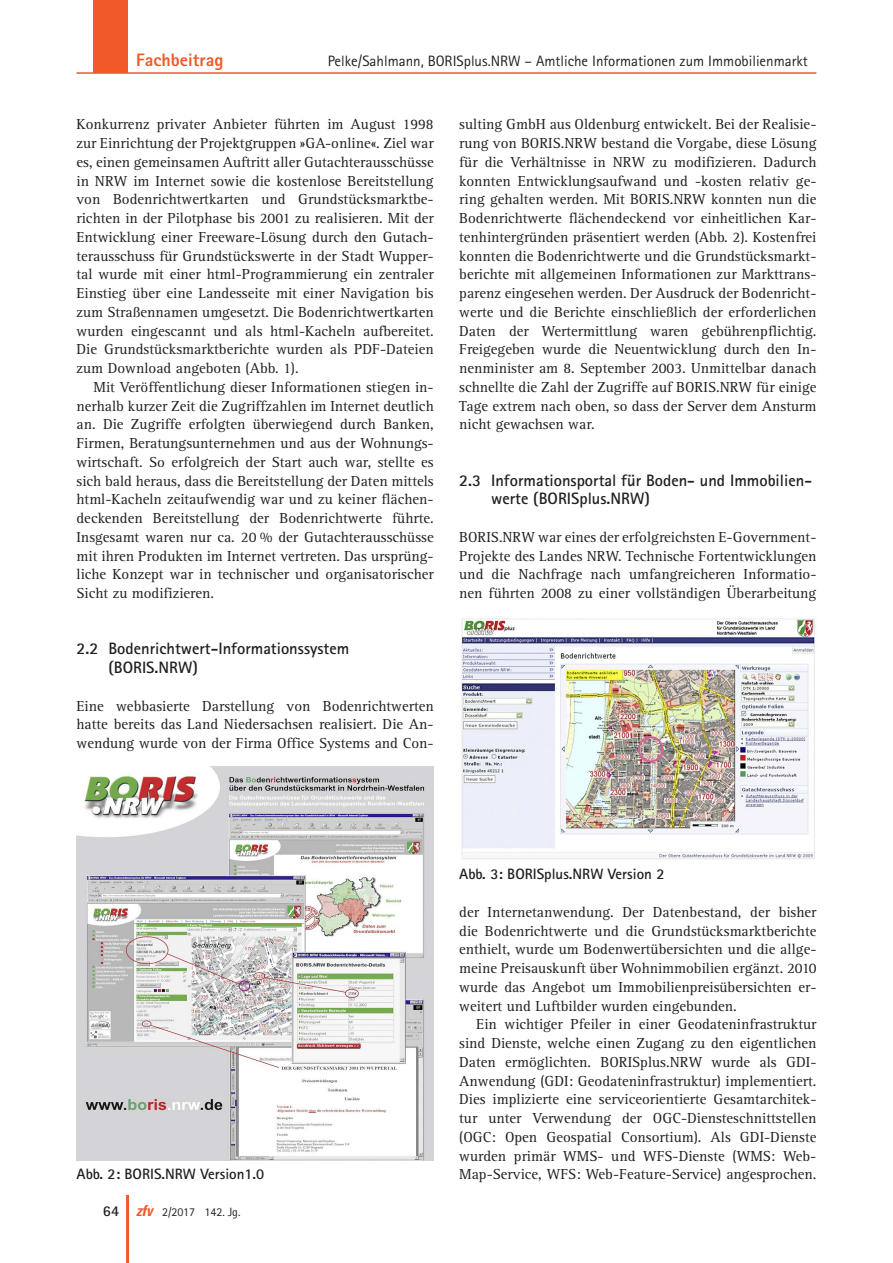
<style>
.page{position:relative;width:893px;height:1263px;background:#fff}
.page>*{position:absolute;margin:0;border:0;box-sizing:border-box;transform-origin:0 0}
._91_kolumne_rubrik{font:800 18px "Rotis Sans Serif";color:#f15929}
._12_titel_2{font:700 16.5px/18.8px "Rotis Sans Serif";color:#231f20}
._01_normal_oEZ_AA{font:15px/18.8px "Rotis Serif";color:#231f20;text-align:justify}
._01_normal{font:15px/18.8px "Rotis Serif";color:#231f20;text-align:justify}
._91_kolumne{font:15px "Rotis Sans Serif";color:#231f20}
._05_abb{font:700 15px "Rotis Sans Serif";color:#231f20}
._92_pagina{font:700 15px "Rotis Sans Serif";color:#231f20}
._92_fusszeile{font:12px "Rotis Sans Serif";color:#231f20}
.s1{font-family:"Univers";font-weight:700;font-style:italic;font-stretch:condensed;font-size:15px;color:#f15929}
</style>
<div class="page">
<div style="left:94px;top:0;width:34px;height:72px;background:#f15929"></div>
<hr style="left:77px;top:72px;width:739px;height:2px;background:#f15929">
<hr style="left:126px;top:1195px;width:3px;height:68px;background:#f15929">
<img style="left:77px;top:767px;width:357px;height:394px">
<img style="left:461px;top:618px;width:354px;height:241px">
<p class="_91_kolumne_rubrik" style="left:136px;top:48px;width:89px">Fachbeitrag</p>
<p class="_91_kolumne" style="left:328px;top:52px;width:481px">Pelke/Sahlmann, BORISplus.NRW – Amtliche Informationen zum Immobilienmarkt</p>
<p class="_01_normal_oEZ_AA" style="left:77px;top:115px;width:359px">Konkurrenz privater Anbieter führten im August 1998 zur Einrichtung der Projektgruppen »GA‑online«. Ziel war es, einen gemeinsamen Auftritt aller Gutachterausschüsse in NRW im Internet sowie die kostenlose Bereitstellung von Bodenrichtwertkarten und Grundstücksmarktbe&shy;richten in der Pilotphase bis 2001 zu realisieren. Mit der Entwicklung einer Freeware-Lösung durch den Gutach&shy;terausschuss für Grundstückswerte in der Stadt Wupper&shy;tal wurde mit einer html-Programmierung ein zentraler Einstieg über eine Landesseite mit einer Navigation bis zum Straßennamen umgesetzt. Die Bodenrichtwertkarten wurden eingescannt und als html-Kacheln aufbereitet.<br>Die Grundstücksmarktberichte wurden als PDF-Dateien zum Download angeboten (Abb. 1).</p>
<p class="_01_normal" style="left:77px;top:378px;width:359px;text-indent:17px">Mit Veröffentlichung dieser Informationen stiegen in&shy;nerhalb kurzer Zeit die Zugriffzahlen im Internet deutlich an. Die Zugriffe erfolgten überwiegend durch Banken, Firmen, Beratungsunternehmen und aus der Wohnungs&shy;wirtschaft. So erfolgreich der Start auch war, stellte es sich bald heraus, dass die Bereitstellung der Daten mittels html-Kacheln zeitaufwendig war und zu keiner flächen&shy;deckenden Bereitstellung der Bodenrichtwerte führte.<br>Insgesamt waren nur ca. 20 % der Gutachterausschüsse mit ihren Produkten im Internet vertreten. Das ursprüng&shy;liche Konzept war in technischer und organisatorischer Sicht zu modifizieren.</p>
<p class="_12_titel_2" style="left:108px;top:639px;width:242px;text-indent:-32px">2.2 Bodenrichtwert-Informationssystem (BORIS.NRW)</p>
<p class="_01_normal_oEZ_AA" style="left:77px;top:697px;width:359px">Eine webbasierte Darstellung von Bodenrichtwerten hatte bereits das Land Niedersachsen realisiert. Die An&shy;wendung wurde von der Firma Office Systems and Con-</p>
<p class="_01_normal_oEZ_AA" style="left:459px;top:115px;width:359px">sulting GmbH aus Oldenburg entwickelt. Bei der Realisie&shy;rung von BORIS.NRW bestand die Vorgabe, diese Lösung für die Verhältnisse in NRW zu modifizieren. Dadurch konnten Entwicklungsaufwand und -kosten relativ ge&shy;ring gehalten werden. Mit BORIS.NRW konnten nun die Bodenrichtwerte flächendeckend vor einheitlichen Kar&shy;tenhintergründen präsentiert werden (Abb. 2). Kostenfrei konnten die Bodenrichtwerte und die Grundstücksmarkt&shy;berichte mit allgemeinen Informationen zur Markttrans&shy;parenz eingesehen werden. Der Ausdruck der Bodenricht&shy;werte und die Berichte einschließlich der erforderlichen Daten der Wertermittlung waren gebührenpflichtig.<br>Freigegeben wurde die Neuentwicklung durch den In&shy;nenminister am 8. September 2003. Unmittelbar danach schnellte die Zahl der Zugriffe auf BORIS.NRW für einige Tage extrem nach oben, so dass der Server dem Ansturm nicht gewachsen war.</p>
<p class="_12_titel_2" style="left:491px;top:470px;width:322px;text-indent:-32px">2.3 Informationsportal für Boden- und Immobilien&shy;werte (BORISplus.NRW)</p>
<p class="_01_normal_oEZ_AA" style="left:459px;top:528px;width:359px">BORIS.NRW war eines der erfolgreichsten E‑Government-Projekte des Landes NRW. Technische Fortentwicklungen und die Nachfrage nach umfangreicheren Informatio&shy;nen führten 2008 zu einer vollständigen Überarbeitung</p>
<p class="_05_abb" style="left:459px;top:865px;width:207px">Abb. 3: BORISplus.NRW Version 2</p>
<p class="_01_normal_oEZ_AA" style="left:459px;top:903px;width:359px">der Internetanwendung. Der Datenbestand, der bisher die Bodenrichtwerte und die Grundstücksmarktberichte enthielt, wurde um Bodenwertübersichten und die allge&shy;meine Preisauskunft über Wohnimmobilien ergänzt. 2010 wurde das Angebot um Immobilienpreisübersichten er&shy;weitert und Luftbilder wurden eingebunden.</p>
<p class="_01_normal" style="left:459px;top:1015px;width:359px;text-indent:17px">Ein wichtiger Pfeiler in einer Geodateninfrastruktur sind Dienste, welche einen Zugang zu den eigentlichen Daten ermöglichten. BORISplus.NRW wurde als GDI-Anwendung (GDI: Geodateninfrastruktur) implementiert.<br>Dies implizierte eine serviceorientierte Gesamtarchitek&shy;tur unter Verwendung der OGC-Diensteschnittstellen (OGC: Open Geospatial Consortium). Als GDI-Dienste wurden primär WMS- und WFS-Dienste (WMS: Web-</p>
<p class="_05_abb" style="left:77px;top:1165px;width:189px">Abb. 2: BORIS.NRW Version1.0</p>
<p class="_01_normal" style="left:459px;top:1165px;width:359px">Map-Service, WFS: Web-Feature-Service) angesprochen.</p>
<p class="_92_pagina" style="left:103px;top:1201px;width:18px">64</p>
<p class="_92_fusszeile" style="left:136px;top:1205px;width:106px"><span class="s1">zfv</span> 2/2017 142. Jg.</p>
</div>
